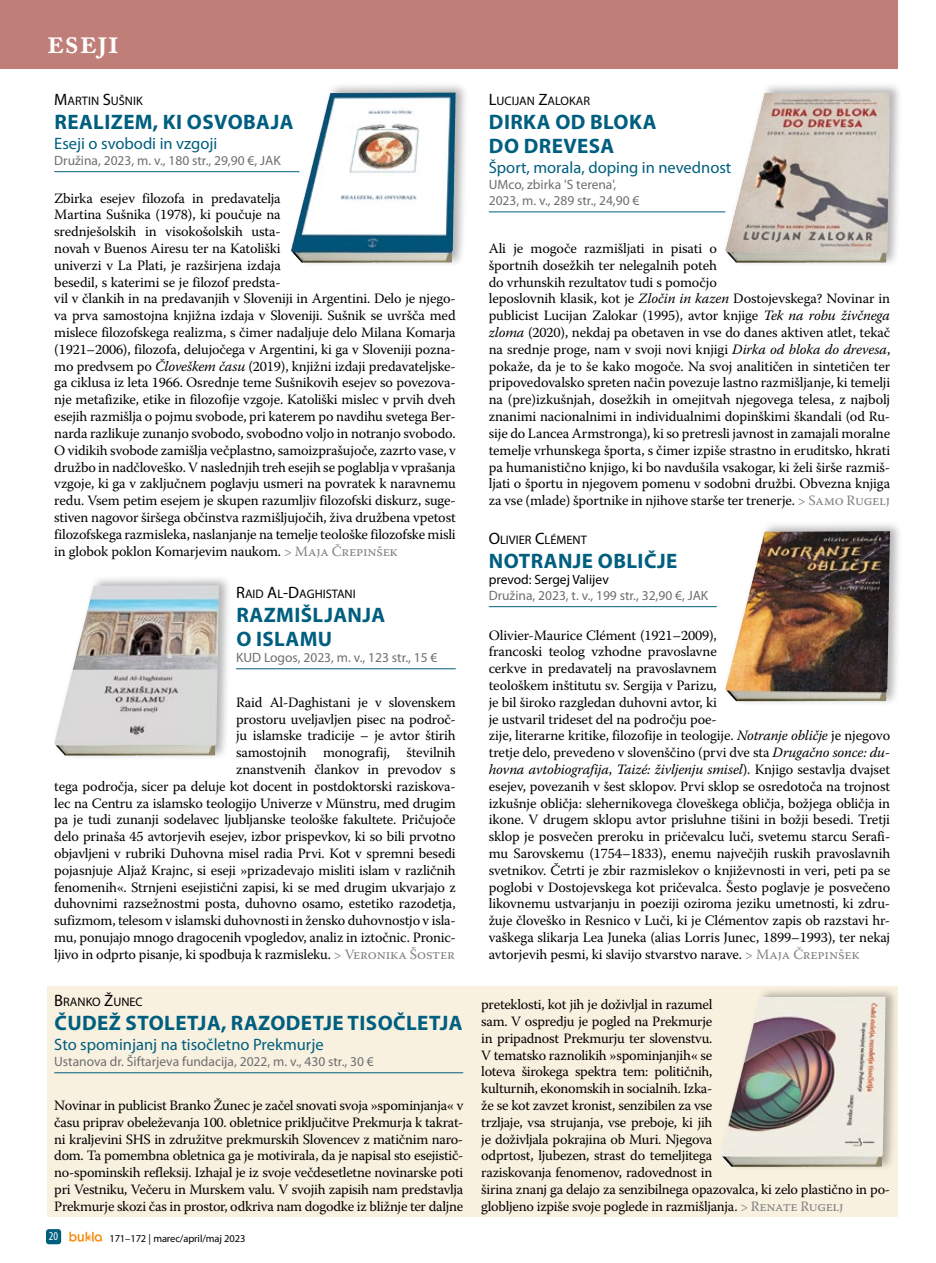
<style>
.page{position:relative;width:936px;height:1263px;background:#fff}
.page>*{position:absolute;margin:0;border:0;box-sizing:border-box;transform-origin:0 0}
.t1{font:600 34.5px "Adobe Caslon Pro";color:#fff}
.t2{font:700 21px/24px "Myriad Pro";letter-spacing:.02em;color:#005e7f}
.t3{font:16.5px "Myriad Pro";color:#005e7f}
.t4{font:14.25px/16.8px "Warnock Pro";letter-spacing:-.015em;color:#000}
.t5{font:13.5px/16.2px "Myriad Pro";color:#6d6e71}
.t6{font:13.5px "Myriad Pro";color:#000}
.t7{font:12.3px "Myriad Pro";color:#000}
.t8{font:condensed 12px "Myriad Pro";color:#fff}
.t9{font:10.5px "Myriad Pro";letter-spacing:-.01em;color:#000}
.s1{font-size:16.5px}
.s2{font-style:italic}
.s3{color:#808285}
</style>
<div class="page">
<div style="left:46px;top:1229px;width:15px;height:15px;background:#005e7f;border-radius:3px"></div>
<svg style="left:69px;top:1232px;width:33px;height:10px"></svg>
<div style="left:47px;top:986px;width:850px;height:230px;background:#f9f1e0"></div>
<div style="left:0;top:0;width:897px;height:68px;background:#c07e78"></div>
<hr style="left:54px;top:171px;width:245px;height:1px;background:#005e7f">
<hr style="left:488px;top:211px;width:237px;height:1px;background:#005e7f">
<div style="left:288px;top:82px;width:181px;height:186px;background:#000;opacity:.3"></div>
<img style="left:291px;top:93px;width:162px;height:170px">
<div style="left:723px;top:82px;width:180px;height:186px;background:#000;opacity:.3"></div>
<img style="left:725px;top:93px;width:162px;height:170px">
<hr style="left:54px;top:1072px;width:409px;height:1px;background:#005e7f">
<div style="left:718px;top:986px;width:180px;height:186px;background:#000;opacity:.3"></div>
<img style="left:720px;top:997px;width:163px;height:170px">
<hr style="left:236px;top:668px;width:219px;height:1px;background:#005e7f">
<div style="left:52px;top:574px;width:180px;height:187px;background:#000;opacity:.3"></div>
<img style="left:54px;top:586px;width:162px;height:170px">
<hr style="left:488px;top:606px;width:228px;height:1px;background:#005e7f">
<div style="left:723px;top:520px;width:180px;height:186px;background:#000;opacity:.3"></div>
<img style="left:725px;top:532px;width:162px;height:169px">
<h1 class="t1" style="left:47px;top:21px;width:74px">eseji</h1>
<p class="t7" style="left:54px;top:93px;width:90px"><span class="s1">M</span>ARTI N <span class="s1">S</span>UŠNIK</p>
<h2 class="t2" style="left:54px;top:109px;width:240px">REALIZEM, KI OSVOBAJA</h2>
<p class="t3" style="left:54px;top:133px;width:164px">Eseji o svobodi in vzgoji</p>
<p class="t5" style="left:54px;top:152px;width:228px">Družina, 2023, m. v., 180 str., 29,90 €, JAK</p>
<p class="t4" style="left:54px;top:189px;width:403px">Zbirka esejev filozofa in predavatelja<br>Martina Sušnika (1978), ki poučuje na<br>srednješolskih in visokošolskih usta-<br>novah v Buenos Airesu ter na Katoliški<br>univerzi v La Plati, je razširjena izdaja<br>besedil, s katerimi se je filozof predsta-<br>vil v člankih in na predavanjih v Sloveniji in Argentini. Delo je njego&shy;va prva samostojna knjižna izdaja v Sloveniji. Sušnik se uvršča med mislece filozofskega realizma, s čimer nadaljuje delo Milana Komarja (1921–2006), filozofa, delujočega v Argentini, ki ga v Sloveniji pozna&shy;mo predvsem po <span class="s2">Človeškem času</span> (2019), knjižni izdaji predavateljske&shy;ga ciklusa iz leta 1966. Osrednje teme Sušnikovih esejev so povezova&shy;nje metafizike, etike in filozofije vzgoje. Katoliški mislec v prvih dveh esejih razmišlja o pojmu svobode, pri katerem po navdihu svetega Ber&shy;narda razlikuje zunanjo svobodo, svobodno voljo in notranjo svobodo.<br>O vidikih svobode zamišlja večplastno, samoizprašujoče, zazrto vase, v družbo in nadčloveško. V naslednjih treh esejih se poglablja v vprašanja vzgoje, ki ga v zaključnem poglavju usmeri na povratek k naravnemu redu. Vsem petim esejem je skupen razumljiv filozofski diskurz, suge&shy;stiven nagovor širšega občinstva razmišljujočih, živa družbena vpetost filozofskega razmisleka, naslanjanje na temelje teološke filozofske misli in globok poklon Komarjevim naukom. <span class="s3">&gt; Maja Črepinšek</span></p>
<p class="t7" style="left:236px;top:586px;width:119px"><span class="s1">R</span>AID <span class="s1">A</span>L<span class="s1">-D</span>AGHISTANI</p>
<h2 class="t2" style="left:236px;top:602px;width:150px">RAZMIŠLJANJA<br>O ISLAMU</h2>
<p class="t5" style="left:236px;top:649px;width:203px">KUD Logos, 2023, m. v., 123 str., 15 €</p>
<p class="t4" style="left:54px;top:693px;width:403px;text-align:right">Raid Al-Daghistani je v slovenskem<br>prostoru uveljavljen pisec na področ-<br>ju islamske tradicije – je avtor štirih<br>samostojnih monografij, številnih<br>znanstvenih člankov in prevodov s<br>tega področja, sicer pa deluje kot docent in postdoktorski raziskova&shy;lec na Centru za islamsko teologijo Univerze v Münstru, med drugim pa je tudi zunanji sodelavec ljubljanske teološke fakultete. Pričujoče delo prinaša 45 avtorjevih esejev, izbor prispevkov, ki so bili prvotno objavljeni v rubriki Duhovna misel radia Prvi. Kot v spremni besedi pojasnjuje Aljaž Krajnc, si eseji »prizadevajo misliti islam v različnih fenomenih«. Strnjeni esejistični zapisi, ki se med drugim ukvarjajo z duhovnimi razsežnostmi posta, duhovno osamo, estetiko razodetja, sufizmom, telesom v islamski duhovnosti in žensko duhovnostjo v isla&shy;mu, ponujajo mnogo dragocenih vpogledov, analiz in iztočnic. Pronic&shy;ljivo in odprto pisanje, ki spodbuja k razmisleku. <span class="s3">&gt; Veronika Šoster</span></p>
<p class="t7" style="left:54px;top:994px;width:90px"><span class="s1">B</span>RANKO <span class="s1">Ž</span>UNEC</p>
<h2 class="t2" style="left:54px;top:1010px;width:409px">ČUDEŽ STOLETJA, RAZODETJE TISOČLETJA</h2>
<p class="t3" style="left:54px;top:1034px;width:271px">Sto spominjanj na tisočletno Prekmurje</p>
<p class="t5" style="left:54px;top:1053px;width:321px">Ustanova dr. Šiftarjeva fundacija, 2022, m. v., 430 str., 30 €</p>
<p class="t4" style="left:54px;top:1097px;width:410px;text-align:justify">Novinar in publicist Branko Žunec je začel snovati svoja »spominjanja« v času priprav obeleževanja 100. obletnice priključitve Prekmurja k takrat&shy;ni kraljevini SHS in združitve prekmurskih Slovencev z matičnim naro&shy;dom. Ta pomembna obletnica ga je motivirala, da je napisal sto esejistič&shy;no-spominskih refleksij. Izhajal je iz svoje večdesetletne novinarske poti pri Vestniku, Večeru in Murskem valu. V svojih zapisih nam predstavlja Prekmurje skozi čas in prostor, odkriva nam dogodke iz bližnje ter daljne</p>
<p class="t8" style="left:49px;top:1229px;width:11px">20</p>
<p class="t9" style="left:109px;top:1232px;width:138px">171–172 | marec/april/maj 2023</p>
<p class="t7" style="left:488px;top:93px;width:103px"><span class="s1">L</span>UCIJAN <span class="s1">Z</span>ALOKAR</p>
<h2 class="t2" style="left:489px;top:109px;width:169px">DIRKA OD BLOKA<br>DO DREVESA</h2>
<p class="t3" style="left:488px;top:157px;width:244px">Šport, morala, doping in nevednost</p>
<p class="t5" style="left:488px;top:176px;width:152px">UMco, zbirka 'S terena',<br>2023, m. v., 289 str., 24,90 €</p>
<p class="t4" style="left:488px;top:240px;width:403px">Ali je mogoče razmišljati in pisati o<br>športnih dosežkih ter nelegalnih poteh<br>do vrhunskih rezultatov tudi s pomočjo<br>leposlovnih klasik, kot je <span class="s2">Zločin in kazen</span> Dostojevskega? Novinar in publicist Lucijan Zalokar (1995), avtor knjige <span class="s2">Tek na robu živčnega zloma</span> (2020), nekdaj pa obetaven in vse do danes aktiven atlet, tekač na srednje proge, nam v svoji novi knjigi <span class="s2">Dirka od bloka do drevesa</span>, pokaže, da je to še kako mogoče. Na svoj analitičen in sintetičen ter pripovedovalsko spreten način povezuje lastno razmišljanje, ki temelji na (pre)izkušnjah, dosežkih in omejitvah njegovega telesa, z najbolj znanimi nacionalnimi in individualnimi dopinškimi škandali (od Ru&shy;sije do Lancea Armstronga), ki so pretresli javnost in zamajali moralne temelje vrhunskega športa, s čimer izpiše strastno in eruditsko, hkrati pa humanistično knjigo, ki bo navdušila vsakogar, ki želi širše razmiš&shy;ljati o športu in njegovem pomenu v sodobni družbi. Obvezna knjiga za vse (mlade) športnike in njihove starše ter trenerje. <span class="s3">&gt; Samo Rugelj</span></p>
<p class="t7" style="left:488px;top:532px;width:100px"><span class="s1">O</span>LIVIER <span class="s1">C</span>LÉMENT</p>
<h2 class="t2" style="left:489px;top:548px;width:190px">NOTRANJE OBLIČJE</h2>
<p class="t6" style="left:488px;top:571px;width:122px">prevod: Sergej Valijev</p>
<p class="t5" style="left:488px;top:587px;width:221px">Družina, 2023, t. v., 199 str., 32,90 €, JAK</p>
<p class="t4" style="left:488px;top:626px;width:403px">Olivier-Maurice Clément (1921–2009),<br>francoski teolog vzhodne pravoslavne<br>cerkve in predavatelj na pravoslavnem<br>teološkem inštitutu sv. Sergija v Parizu,<br>je bil široko razgledan duhovni avtor, ki<br>je ustvaril trideset del na področju poe-<br>zije, literarne kritike, filozofije in teologije. <span class="s2">Notranje obličje</span> je njegovo tretje delo, prevedeno v slovenščino (prvi dve sta <span class="s2">Drugačno sonce: du&shy;hovna avtobiografija</span>, <span class="s2">Taizé: življenju smisel</span>). Knjigo sestavlja dvajset esejev, povezanih v šest sklopov. Prvi sklop se osredotoča na trojnost izkušnje obličja: slehernikovega človeškega obličja, božjega obličja in ikone. V drugem sklopu avtor prisluhne tišini in božji besedi. Tretji sklop je posvečen preroku in pričevalcu luči, svetemu starcu Serafi&shy;mu Sarovskemu (1754–1833), enemu največjih ruskih pravoslavnih svetnikov. Četrti je zbir razmislekov o književnosti in veri, peti pa se poglobi v Dostojevskega kot pričevalca. Šesto poglavje je posvečeno likovnemu ustvarjanju in poeziji oziroma jeziku umetnosti, ki zdru&shy;žuje človeško in Resnico v Luči, ki je Clémentov zapis ob razstavi hr&shy;vaškega slikarja Lea Juneka (alias Lorris Junec, 1899–1993), ter nekaj avtorjevih pesmi, ki slavijo stvarstvo narave. <span class="s3">&gt; Maja Črepinšek</span></p>
<p class="t4" style="left:481px;top:996px;width:410px">preteklosti, kot jih je doživljal in razumel<br>sam. V ospredju je pogled na Prekmurje<br>in pripadnost Prekmurju ter slovenstvu.<br>V tematsko raznolikih »spominjanjih« se<br>loteva širokega spektra tem: političnih,<br>kulturnih, ekonomskih in socialnih. Izka-<br>že se kot zavzet kronist, senzibilen za vse<br>trzljaje, vsa strujanja, vse preboje, ki jih<br>je doživljala pokrajina ob Muri. Njegova<br>odprtost, ljubezen, strast do temeljitega<br>raziskovanja fenomenov, radovednost in<br>širina znanj ga delajo za senzibilnega opazovalca, ki zelo plastično in po&shy;globljeno izpiše svoje poglede in razmišljanja. <span class="s3">&gt; Renate Rugelj</span></p>
</div>
